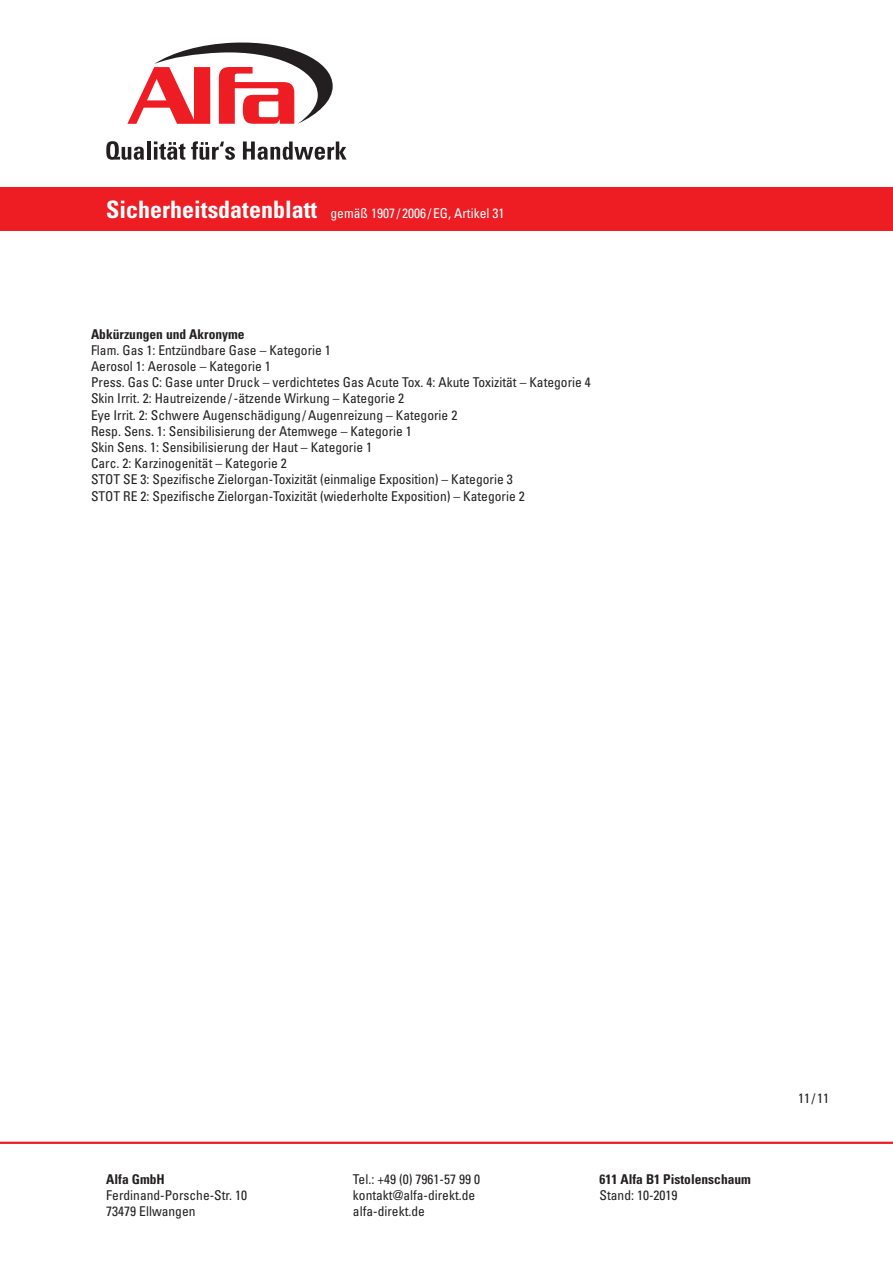
<style>
.page{position:relative;width:893px;height:1263px;background:#fff}
.page>*{position:absolute;margin:0;border:0;box-sizing:border-box;transform-origin:0 0}
.t1{font:condensed 13.5px/16.2px "Univers LT Std";color:#231f20}
.t2{font:700 condensed 13.5px "Univers LT Std";color:#231f20}
.t3{font:condensed 13.5px "Univers LT Std";color:#fff}
.s1{font-weight:700;font-size:24px}
</style>
<div class="page">
<hr style="left:0;top:1142px;width:893px;height:2px;background:#ee1d23">
<div style="left:0;top:187px;width:893px;height:44px;background:#ee1d23"></div>
<svg style="left:106px;top:141px;width:38px;height:19px"></svg>
<hr style="left:147px;top:141px;width:3px;height:19px;background:#231f20">
<svg style="left:154px;top:141px;width:31px;height:19px"></svg>
<svg style="left:191px;top:141px;width:44px;height:19px"></svg>
<svg style="left:243px;top:141px;width:104px;height:19px"></svg>
<svg style="left:127px;top:42px;width:206px;height:82px"></svg>
<p class="t3" style="left:106px;top:205px;width:400px"><span class="s1">Sicherheitsdatenblatt</span> gemäß 1907 / 2006 /EG, Artikel 31</p>
<p class="t2" style="left:91px;top:325px;width:155px">Abkürzungen und Akronyme</p>
<p class="t1" style="left:91px;top:342px;width:501px">Flam. Gas 1: Entzündbare Gase – Kategorie 1<br>Aerosol 1: Aerosole – Kategorie 1<br>Press. Gas C: Gase unter Druck – verdichtetes Gas Acute Tox. 4: Akute Toxizität – Kategorie 4<br>Skin Irrit. 2: Hautreizende/-ätzende Wirkung – Kategorie 2<br>Eye Irrit. 2: Schwere Augenschädigung /Augenreizung – Kategorie 2<br>Resp. Sens. 1: Sensibilisierung der Atemwege – Kategorie 1<br>Skin Sens. 1: Sensibilisierung der Haut – Kategorie 1<br>Carc. 2: Karzinogenität – Kategorie 2<br>STOT SE 3: Spezifische Zielorgan-Toxizität (einmalige Exposition) – Kategorie 3<br>STOT RE 2: Spezifische Zielorgan-Toxizität (wiederholte Exposition) – Kategorie 2</p>
<p class="t2" style="left:106px;top:1171px;width:60px">Alfa GmbH</p>
<p class="t1" style="left:106px;top:1187px;width:142px">Ferdinand-Porsche-Str. 10<br>73479 Ellwangen</p>
<p class="t1" style="left:353px;top:1171px;width:129px">Tel.: +49 (0) 7961-57 99 0 kontakt@alfa-direkt.de alfa-direkt.de</p>
<p class="t2" style="left:600px;top:1171px;width:153px">611 Alfa B1 Pistolenschaum</p>
<p class="t1" style="left:600px;top:1187px;width:79px">Stand: 10-2019</p>
<p class="t1" style="left:798px;top:1090px;width:33px">11/11</p>
</div>
